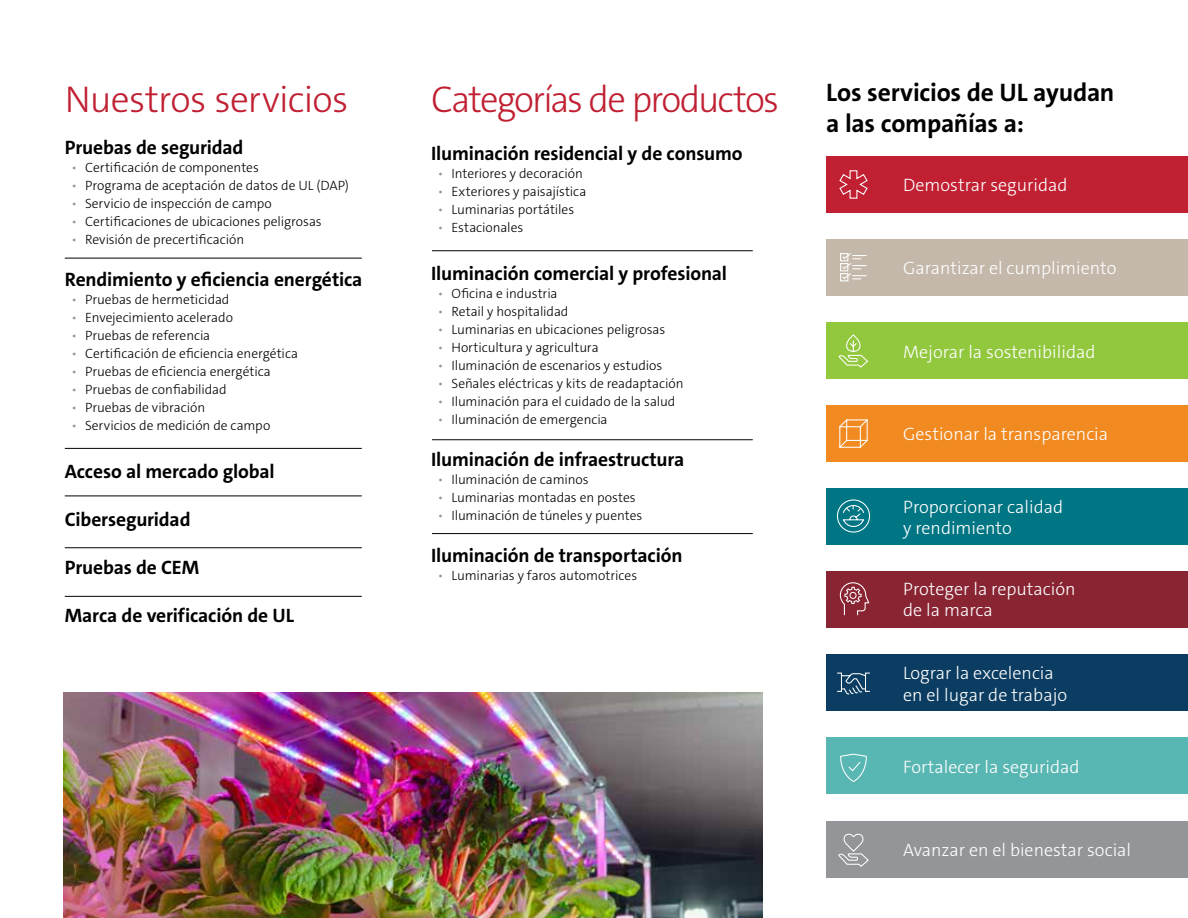
<style>
.page{position:relative;width:1188px;height:918px;background:#fff}
.page>*{position:absolute;margin:0;border:0;box-sizing:border-box;transform-origin:0 0}
.t1{font:300 37.5px "The Sans C5";letter-spacing:-.035em;color:#c02032}
.t2{font:700 25.5px/30.6px "The Sans C5";letter-spacing:-.01em;color:#000}
.t3{font:700 19.5px "The Sans C5";letter-spacing:-.01em;color:#000}
.t4{font:300 18px/21.6px "The Sans C5";color:#fff}
.t5{font:300 13.5px "The Sans C5";letter-spacing:-.005em;color:#000}
.s1{color:#939598}
</style>
<div class="page">
<div style="left:826px;top:156px;width:362px;height:57px;background:#c02032"></div>
<svg style="left:839px;top:170px;width:29px;height:29px"></svg>
<div style="left:826px;top:239px;width:362px;height:57px;background:#c4b8aa"></div>
<svg style="left:840px;top:253px;width:27px;height:29px"></svg>
<div style="left:826px;top:322px;width:362px;height:57px;background:#92c83e"></div>
<svg style="left:839px;top:335px;width:30px;height:33px"></svg>
<div style="left:826px;top:488px;width:362px;height:57px;background:#007584"></div>
<div style="left:837px;top:499px;width:33px;height:34px;border:1px solid #fff;border-radius:50%"></div>
<svg style="left:842px;top:504px;width:23px;height:24px"></svg>
<div style="left:826px;top:571px;width:362px;height:57px;background:#892433"></div>
<svg style="left:839px;top:582px;width:31px;height:34px"></svg>
<div style="left:826px;top:654px;width:362px;height:57px;background:#0b3c61"></div>
<svg style="left:837px;top:672px;width:33px;height:23px"></svg>
<div style="left:826px;top:738px;width:362px;height:56px;background:#59b7b3"></div>
<svg style="left:840px;top:753px;width:27px;height:29px"></svg>
<div style="left:826px;top:821px;width:362px;height:57px;background:#939598"></div>
<svg style="left:838px;top:833px;width:31px;height:34px"></svg>
<div style="left:826px;top:405px;width:362px;height:57px;background:#f18a21"></div>
<svg style="left:839px;top:419px;width:29px;height:29px"></svg>
<hr style="left:65px;top:258px;width:297px;height:1px;background:#000">
<hr style="left:432px;top:250px;width:321px;height:1px;background:#000">
<hr style="left:432px;top:439px;width:321px;height:1px;background:#000">
<hr style="left:432px;top:533px;width:321px;height:1px;background:#000">
<hr style="left:65px;top:448px;width:297px;height:1px;background:#000">
<hr style="left:65px;top:496px;width:297px;height:1px;background:#000">
<hr style="left:65px;top:547px;width:297px;height:1px;background:#000">
<hr style="left:65px;top:596px;width:297px;height:1px;background:#000">
<img style="left:64px;top:692px;width:698px;height:226px">
<h1 class="t1" style="left:65px;top:75px;width:285px">Nuestros servicios</h1>
<h3 class="t3" style="left:65px;top:135px;width:180px">Pruebas de seguridad</h3>
<p class="t5" style="left:72px;top:159px;width:189px"><span class="s1">•</span> Certificación de componentes</p>
<p class="t5" style="left:72px;top:177px;width:279px"><span class="s1">•</span> Programa de aceptación de datos de UL (DAP)</p>
<p class="t5" style="left:72px;top:195px;width:202px"><span class="s1">•</span> Servicio de inspección de campo</p>
<p class="t5" style="left:72px;top:213px;width:252px"><span class="s1">•</span> Certificaciones de ubicaciones peligrosas</p>
<p class="t5" style="left:72px;top:231px;width:174px"><span class="s1">•</span> Revisión de precertificación</p>
<h3 class="t3" style="left:65px;top:267px;width:299px">Rendimiento y eficiencia energética</h3>
<p class="t5" style="left:72px;top:291px;width:159px"><span class="s1">•</span> Pruebas de hermeticidad</p>
<p class="t5" style="left:72px;top:309px;width:163px"><span class="s1">•</span> Envejecimiento acelerado</p>
<p class="t5" style="left:72px;top:327px;width:140px"><span class="s1">•</span> Pruebas de referencia</p>
<p class="t5" style="left:72px;top:345px;width:228px"><span class="s1">•</span> Certificación de eficiencia energética</p>
<p class="t5" style="left:72px;top:363px;width:201px"><span class="s1">•</span> Pruebas de eficiencia energética</p>
<p class="t5" style="left:72px;top:381px;width:157px"><span class="s1">•</span> Pruebas de confiabilidad</p>
<p class="t5" style="left:72px;top:399px;width:135px"><span class="s1">•</span> Pruebas de vibración</p>
<p class="t5" style="left:72px;top:417px;width:200px"><span class="s1">•</span> Servicios de medición de campo</p>
<h3 class="t3" style="left:65px;top:459px;width:211px">Acceso al mercado global</h3>
<h3 class="t3" style="left:65px;top:507px;width:127px">Ciberseguridad</h3>
<h3 class="t3" style="left:65px;top:555px;width:136px">Pruebas de CEM</h3>
<h3 class="t3" style="left:65px;top:603px;width:231px">Marca de verificación de UL</h3>
<h1 class="t1" style="left:431px;top:75px;width:349px">Categorías de productos</h1>
<h3 class="t3" style="left:431px;top:141px;width:313px">Iluminación residencial y de consumo</h3>
<p class="t5" style="left:438px;top:165px;width:147px"><span class="s1">•</span> Interiores y decoración</p>
<p class="t5" style="left:438px;top:183px;width:150px"><span class="s1">•</span> Exteriores y paisajística</p>
<p class="t5" style="left:438px;top:201px;width:138px"><span class="s1">•</span> Luminarias portátiles</p>
<p class="t5" style="left:438px;top:219px;width:87px"><span class="s1">•</span> Estacionales</p>
<h3 class="t3" style="left:431px;top:261px;width:297px">Iluminación comercial y profesional</h3>
<p class="t5" style="left:438px;top:285px;width:121px"><span class="s1">•</span> Oficina e industria</p>
<p class="t5" style="left:438px;top:303px;width:132px"><span class="s1">•</span> Retail y hospitalidad</p>
<p class="t5" style="left:438px;top:321px;width:229px"><span class="s1">•</span> Luminarias en ubicaciones peligrosas</p>
<p class="t5" style="left:438px;top:339px;width:162px"><span class="s1">•</span> Horticultura y agricultura</p>
<p class="t5" style="left:438px;top:357px;width:226px"><span class="s1">•</span> Iluminación de escenarios y estudios</p>
<p class="t5" style="left:438px;top:375px;width:247px"><span class="s1">•</span> Señales eléctricas y kits de readaptación</p>
<p class="t5" style="left:438px;top:393px;width:239px"><span class="s1">•</span> Iluminación para el cuidado de la salud</p>
<p class="t5" style="left:438px;top:411px;width:171px"><span class="s1">•</span> Iluminación de emergencia</p>
<h3 class="t3" style="left:431px;top:447px;width:255px">Iluminación de infraestructura</h3>
<p class="t5" style="left:438px;top:471px;width:152px"><span class="s1">•</span> Iluminación de caminos</p>
<p class="t5" style="left:438px;top:489px;width:199px"><span class="s1">•</span> Luminarias montadas en postes</p>
<p class="t5" style="left:438px;top:507px;width:206px"><span class="s1">•</span> Iluminación de túneles y puentes</p>
<h3 class="t3" style="left:431px;top:543px;width:253px">Iluminación de transportación</h3>
<p class="t5" style="left:438px;top:567px;width:201px"><span class="s1">•</span> Luminarias y faros automotrices</p>
<h2 class="t2" style="left:826px;top:77px;width:290px">Los servicios de UL ayudan a las compañías a:</h2>
<h3 class="t4" style="left:903px;top:174px;width:166px">Demostrar seguridad</h3>
<h3 class="t4" style="left:903px;top:257px;width:215px">Garantizar el cumplimiento</h3>
<h3 class="t4" style="left:903px;top:341px;width:194px">Mejorar la sostenibilidad</h3>
<h3 class="t4" style="left:903px;top:424px;width:207px">Gestionar la transparencia</h3>
<h3 class="t4" style="left:903px;top:496px;width:161px">Proporcionar calidad y rendimiento</h3>
<h3 class="t4" style="left:903px;top:578px;width:174px">Proteger la reputación de la marca</h3>
<h3 class="t4" style="left:903px;top:662px;width:165px">Lograr la excelencia en el lugar de trabajo</h3>
<h3 class="t4" style="left:903px;top:757px;width:178px">Fortalecer la seguridad</h3>
<h3 class="t4" style="left:903px;top:839px;width:229px">Avanzar en el bienestar social</h3>
</div>
